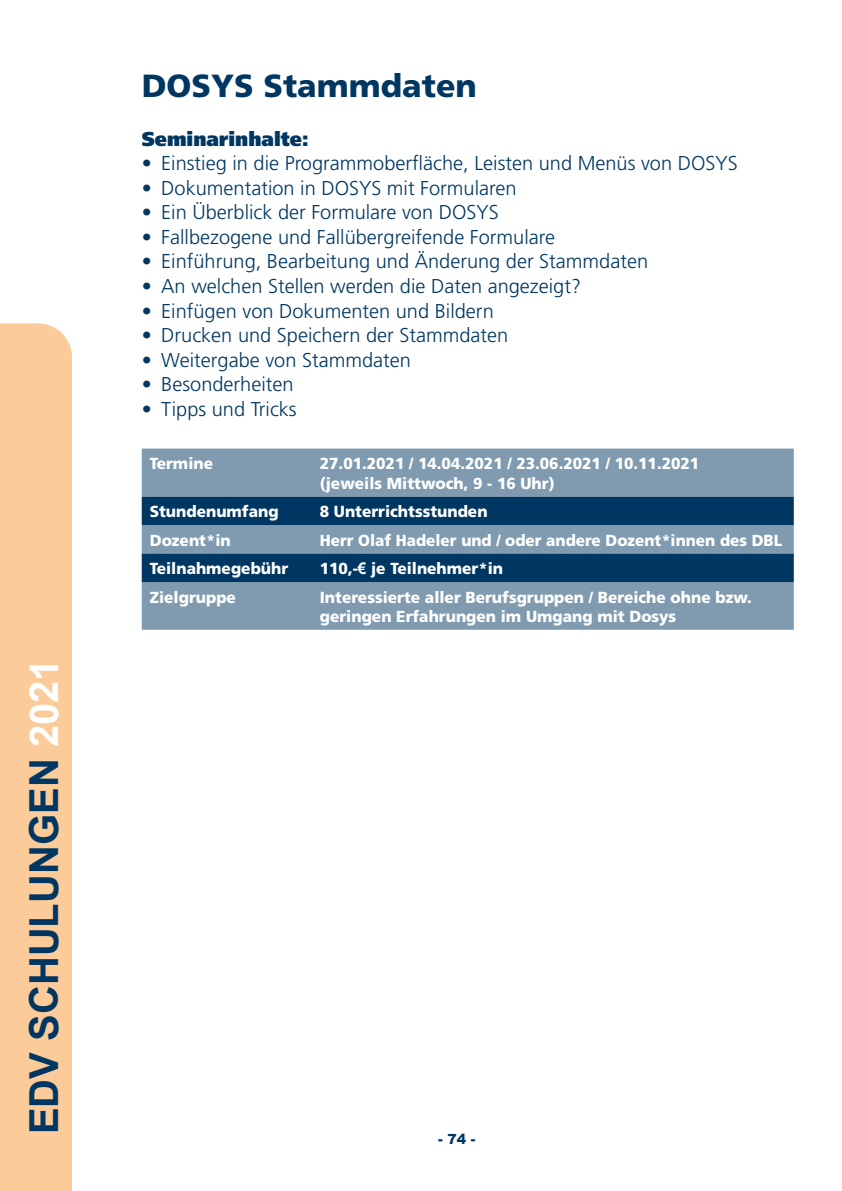
<style>
.page{position:relative;width:842px;height:1191px;background:#fff}
.page>*{position:absolute;margin:0;border:0;box-sizing:border-box;transform-origin:0 0}
.t1{font:700 40px "Arial";color:#003762}
.t2{font:900 32px "Frutiger";color:#003762}
.t3{font:300 20px "Frutiger";color:#003762}
.t4{font:900 20px "Frutiger";color:#003762;scale:.96 1}
.t5{font:900 16px/19.6px "Frutiger";color:#fff;scale:.96 1}
.t6{font:900 16px "Frutiger";color:#fff;scale:.95 1}
.t7{font:900 14px "Arial";color:#003762}
.s1{color:#fff}
.s2{font-family:"Arial";font-weight:700}
</style>
<div class="page">
<div style="left:0;top:323px;width:72px;height:868px;background:#fbcb9a"></div>
<div style="left:142px;top:448px;width:652px;height:182px;background:#809bb0"></div>
<svg style="left:142px;top:497px;width:652px;height:85px;background:#2b587c"></svg>
<h1 class="t1" style="left:18px;top:1134px;width:477px;rotate:-90deg">EDV SCHULUNGEN <span class="s1">2021</span></h1>
<h2 class="t2" style="left:142px;top:66px;width:337px">DOSYS Stammdaten</h2>
<p class="t4" style="left:142px;top:127px;width:176px">Seminarinhalte:</p>
<p class="t3" style="left:142px;top:152px;width:597px">• Einstieg in die Programmoberfläche, Leisten und Menüs von DOSYS</p>
<p class="t3" style="left:142px;top:177px;width:376px">• Dokumentation in DOSYS mit Formularen</p>
<p class="t3" style="left:142px;top:201px;width:359px">• Ein Überblick der Formulare von DOSYS</p>
<p class="t3" style="left:142px;top:226px;width:415px">• Fallbezogene und Fallübergreifende Formulare</p>
<p class="t3" style="left:142px;top:250px;width:508px">• Einführung, Bearbeitung und Änderung der Stammdaten</p>
<p class="t3" style="left:142px;top:275px;width:441px">• An welchen Stellen werden die Daten angezeigt?</p>
<p class="t3" style="left:142px;top:299px;width:354px">• Einfügen von Dokumenten und Bildern</p>
<p class="t3" style="left:142px;top:324px;width:368px">• Drucken und Speichern der Stammdaten</p>
<p class="t3" style="left:142px;top:348px;width:271px">• Weitergabe von Stammdaten</p>
<p class="t3" style="left:142px;top:373px;width:153px">• Besonderheiten</p>
<p class="t3" style="left:142px;top:397px;width:156px">• Tipps und Tricks</p>
<p class="t5" style="left:150px;top:453px;width:67px">Termine</p>
<p class="t5" style="left:320px;top:453px;width:397px">27.01.2021 / 14.04.2021 / 23.06.2021 / 10.11.2021 (jeweils Mittwoch, 9 - 16 Uhr)</p>
<p class="t5" style="left:150px;top:501px;width:136px">Stundenumfang</p>
<p class="t5" style="left:320px;top:501px;width:176px">8 Unterrichtsstunden</p>
<p class="t5" style="left:150px;top:530px;width:86px">Dozent*in</p>
<p class="t6" style="left:320px;top:530px;width:488px">Herr Olaf Hadeler und / oder andere Dozent*innen des DBL</p>
<p class="t5" style="left:150px;top:558px;width:146px">Teilnahmegebühr</p>
<p class="t5" style="left:320px;top:558px;width:192px">110,-<span class="s2">€</span> je Teilnehmer*in</p>
<p class="t5" style="left:150px;top:587px;width:91px">Zielgruppe</p>
<p class="t5" style="left:320px;top:587px;width:451px">Interessierte aller Berufsgruppen / Bereiche ohne bzw. geringen Erfahrungen im Umgang mit Dosys</p>
<p class="t7" style="left:438px;top:1129px;width:39px">- 74 -</p>
</div>
